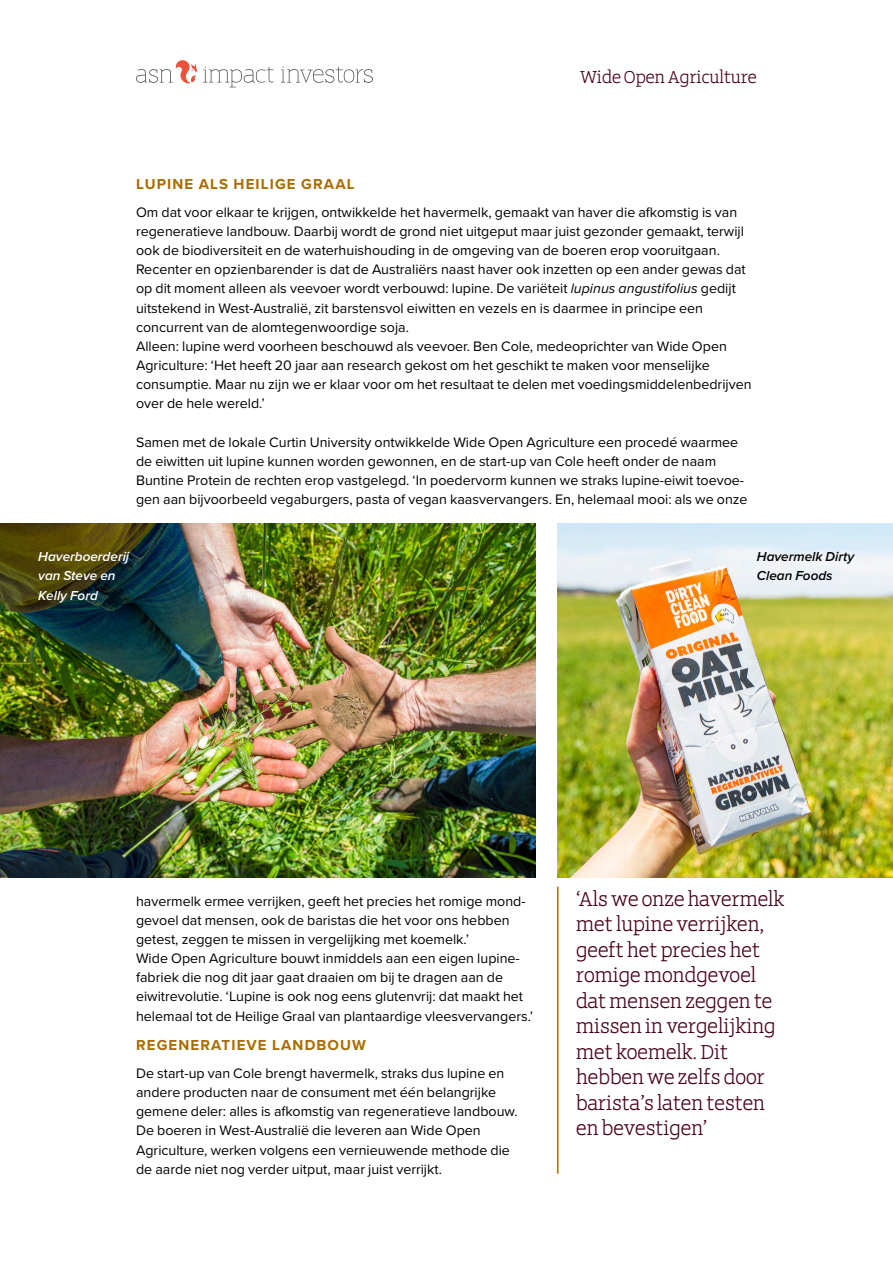
<style>
.page{position:relative;width:893px;height:1263px;background:#fff}
.page>*{position:absolute;margin:0;border:0;box-sizing:border-box;transform-origin:0 0}
.t1{font:600 21px/25.5px "ASN Bank Slab";color:#480116}
.t2{font:600 18px "ASN Bank Slab";color:#480116}
.Tussenkop{font:700 15px "Proxima Nova";letter-spacing:.075em;color:#ab6c00}
._01_brood{font:14.25px/19.2px "Proxima Nova";color:#000}
.Bijschrift{font:italic 600 13.5px/19.2px "Proxima Nova";color:#fff}
.Bijschrift-2{font:italic 600 13.5px/19.2px "Proxima Nova";color:#000}
.s1{font-style:italic}
</style>
<div class="page">
<svg style="left:281px;top:67px;width:92px;height:16px"></svg>
<svg style="left:136px;top:60px;width:61px;height:23px"></svg>
<svg style="left:203px;top:67px;width:70px;height:20px"></svg>
<img style="left:0;top:523px;width:536px;height:354px">
<img style="left:557px;top:523px;width:336px;height:354px">
<hr style="left:557px;top:887px;width:2px;height:287px;background:#ab6c00">
<p class="t2" style="left:580px;top:64px;width:178px">Wide Open Agriculture</p>
<p class="Tussenkop" style="left:136px;top:173px;width:220px">LUPINE ALS HEILIGE GRAAL</p>
<p class="_01_brood" style="left:136px;top:202px;width:609px">Om dat voor elkaar te krijgen, ontwikkelde het havermelk, gemaakt van haver die afkomstig is van regeneratieve landbouw. Daarbij wordt de grond niet uitgeput maar juist gezonder gemaakt, terwijl ook de biodiversiteit en de waterhuishouding in de omgeving van de boeren erop vooruitgaan.</p>
<p class="_01_brood" style="left:136px;top:259px;width:611px">Recenter en opzienbarender is dat de Australiërs naast haver ook inzetten op een ander gewas dat op dit moment alleen als veevoer wordt verbouwd: lupine. De variëteit <span class="s1">lupinus angustifolius</span> gedijt uitstekend in West-Australië, zit barstensvol eiwitten en vezels en is daarmee in principe een concurrent van de alomtegenwoordige soja.</p>
<p class="_01_brood" style="left:136px;top:336px;width:617px">Alleen: lupine werd voorheen beschouwd als veevoer. Ben Cole, medeoprichter van Wide Open Agriculture: ‘Het heeft 20 jaar aan research gekost om het geschikt te maken voor menselijke consumptie. Maar nu zijn we er klaar voor om het resultaat te delen met voedingsmiddelenbedrijven over de hele wereld.’</p>
<p class="_01_brood" style="left:136px;top:431px;width:613px">Samen met de lokale Curtin University ontwikkelde Wide Open Agriculture een procedé waarmee de eiwitten uit lupine kunnen worden gewonnen, en de start-up van Cole heeft onder de naam Buntine Protein de rechten erop vastgelegd. ‘In poedervorm kunnen we straks lupine-eiwit toevoe&shy;gen aan bijvoorbeeld vegaburgers, pasta of vegan kaasvervangers. En, helemaal mooi: als we onze</p>
<p class="Bijschrift" style="left:38px;top:547px;width:92px">Haverboerderij van Steve en<br>Kelly Ford</p>
<p class="Bijschrift-2" style="left:757px;top:547px;width:99px">Havermelk Dirty<br>Clean Foods</p>
<p class="_01_brood" style="left:136px;top:891px;width:391px">havermelk ermee verrijken, geeft het precies het romige mond&shy;gevoel dat mensen, ook de baristas die het voor ons hebben getest, zeggen te missen in vergelijking met koemelk.’</p>
<p class="_01_brood" style="left:136px;top:948px;width:399px">Wide Open Agriculture bouwt inmiddels aan een eigen lupine&shy;fabriek die nog dit jaar gaat draaien om bij te dragen aan de eiwitrevolutie. ‘Lupine is ook nog eens glutenvrij: dat maakt het helemaal tot de Heilige Graal van plantaardige vleesvervangers.’</p>
<p class="Tussenkop" style="left:136px;top:1034px;width:231px">REGENERATIEVE LANDBOUW</p>
<p class="_01_brood" style="left:136px;top:1063px;width:383px">De start-up van Cole brengt havermelk, straks dus lupine en andere producten naar de consument met één belangrijke gemene deler: alles is afkomstig van regeneratieve landbouw.<br>De boeren in West-Australië die leveren aan Wide Open Agriculture, werken volgens een vernieuwende methode die de aarde niet nog verder uitput, maar juist verrijkt.</p>
<p class="t1" style="left:576px;top:885px;width:210px">‘Als we onze havermelk met lupine verrijken, geeft het precies het romige mondgevoel dat mensen zeggen te missen in vergelijking met koemelk. Dit hebben we zelfs door barista’s laten testen en bevestigen’</p>
</div>
